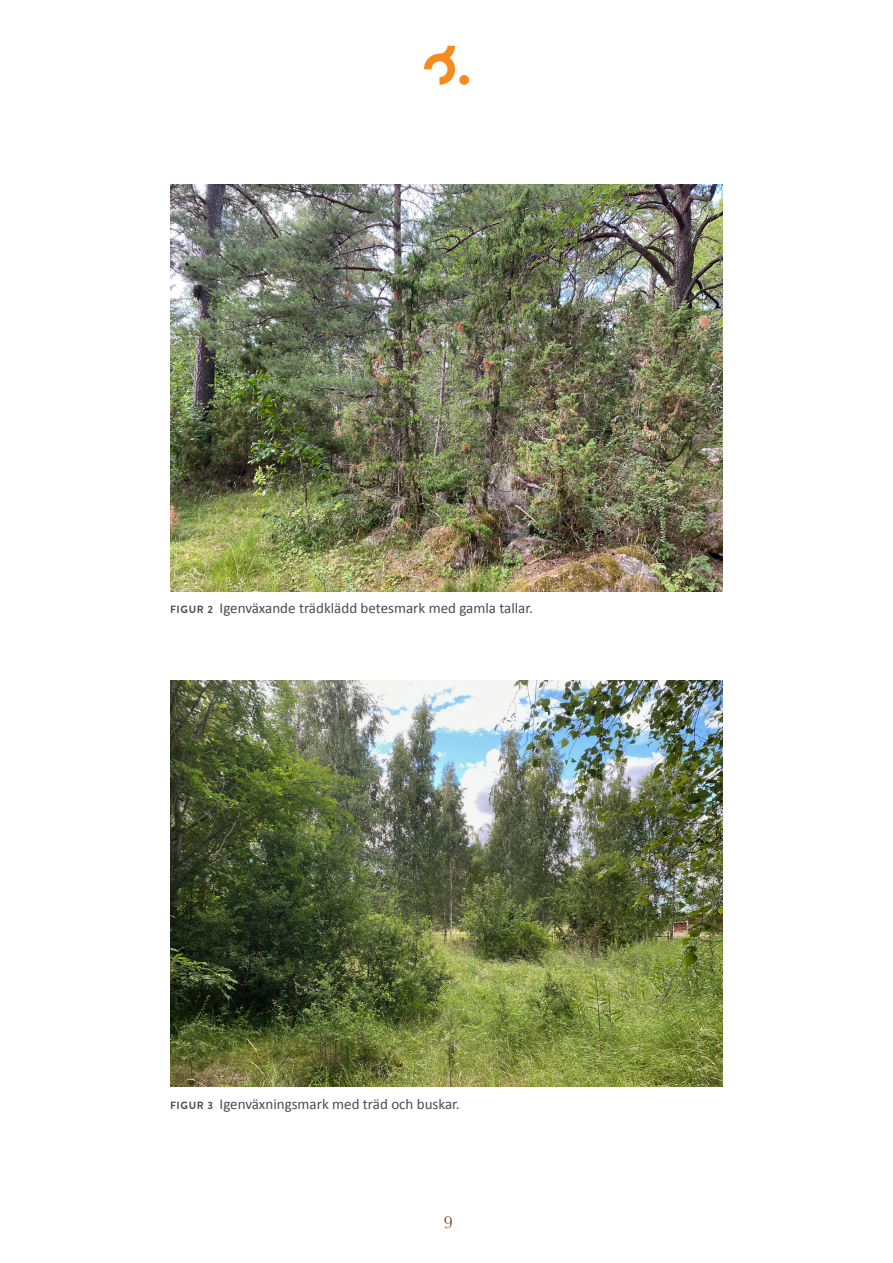
<style>
.page{position:relative;width:893px;height:1263px;background:#fff}
.page>*{position:absolute;margin:0;border:0;box-sizing:border-box;transform-origin:0 0}
.t1{font:18px "Baskerville";color:#8b4217}
.t2{font:15px "Calibri";color:#4b4c4d}
.t3{font:700 10.5px "Brandon Grotesque";color:#4b4c4d}
.s1{font-family:"Brandon Grotesque";font-weight:700;font-size:10.5px}
</style>
<div class="page">
<div style="left:459px;top:75px;width:10px;height:10px;background:#f68b1f;border-radius:50%"></div>
<svg style="left:424px;top:46px;width:31px;height:39px"></svg>
<img style="left:170px;top:185px;width:553px;height:406px">
<img style="left:170px;top:680px;width:553px;height:407px">
<p class="t3" style="left:170px;top:602px;width:8px">FIGUR</p>
<p class="t2" style="left:207px;top:598px;width:327px"><span class="s1">2</span> Igenväxande trädklädd betesmark med gamla tallar.</p>
<p class="t3" style="left:170px;top:1098px;width:8px">FIGUR</p>
<p class="t2" style="left:207px;top:1093px;width:254px"><span class="s1">3</span> Igenväxningsmark med träd och buskar.</p>
<p class="t1" style="left:444px;top:1211px;width:10px">9</p>
</div>
